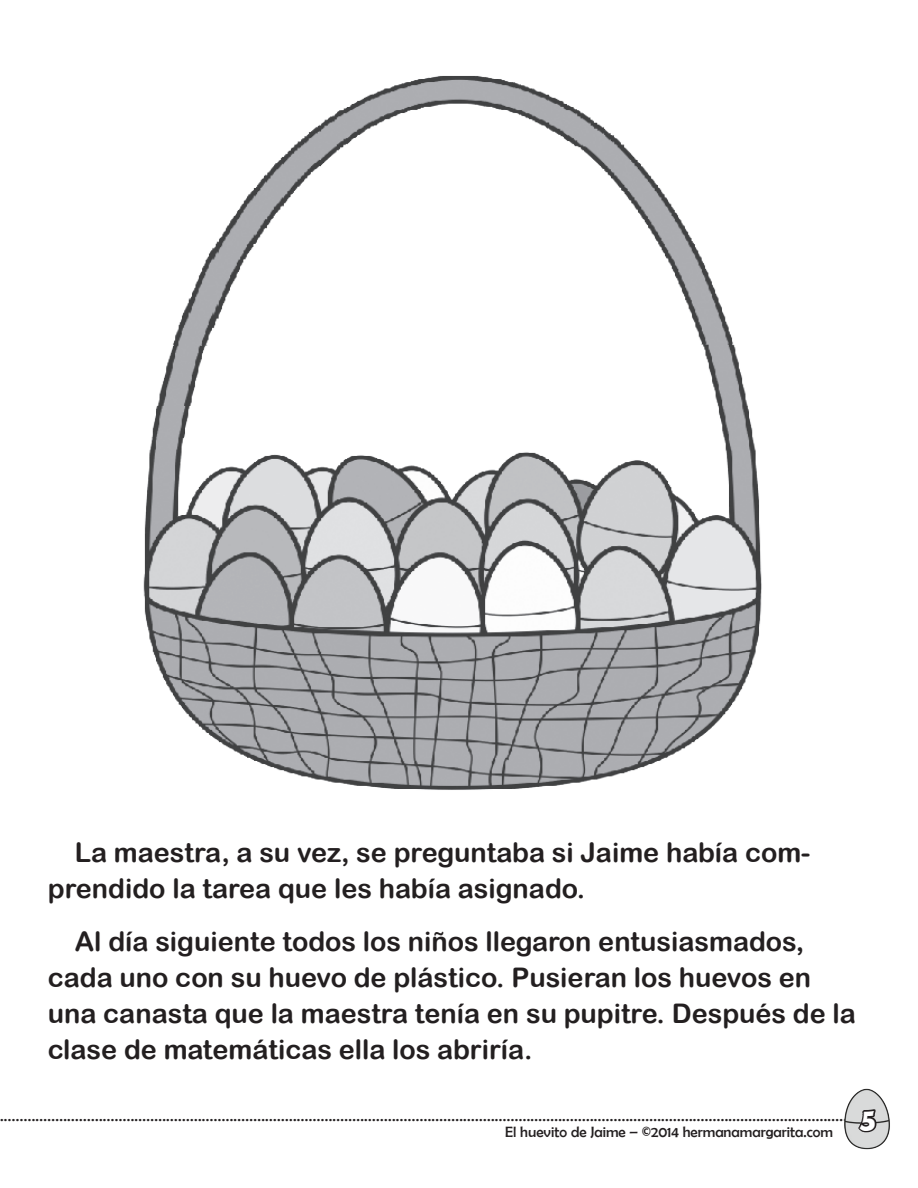
<style>
.page{position:relative;width:918px;height:1188px;background:#fff}
.page>*{position:absolute;margin:0;border:0;box-sizing:border-box;transform-origin:0 0}
.t1{font:27px/36px "Arial Rounded MT Bold";color:#231f20}
.t2{font:24px "BD Cartoon Shout";color:#fff}
.t3{font:15px/15.5px "Berlin Sans FB";color:#231f20;scale:1.1 1}
</style>
<div class="page">
<img style="left:143px;top:76px;width:619px;height:714px">
<img style="left:844px;top:1092px;width:46px;height:58px">
<svg style="left:857px;top:1088px;width:21px;height:46px"></svg>
<h1 class="t1" style="left:48px;top:834px;width:764px;text-indent:27px">La maestra, a su vez, se preguntaba si Jaime había com&shy;prendido la tarea que les había asignado.</h1>
<h1 class="t1" style="left:48px;top:923px;width:810px;text-indent:27px">Al día siguiente todos los niños llegaron entusiasmados, cada uno con su huevo de plástico. Pusieran los huevos en una canasta que la maestra tenía en su pupitre. Después de la clase de matemáticas ella los abriría.</h1>
<h2 class="t2" style="left:860px;top:1108px;width:17px">5</h2>
<p class="t3" style="left:505px;top:1109px;width:337px;text-indent:-505px">.............................................................................................................................................................................................................................<br>El huevito de Jaime – ©2014 hermanamargarita.com</p>
</div>
